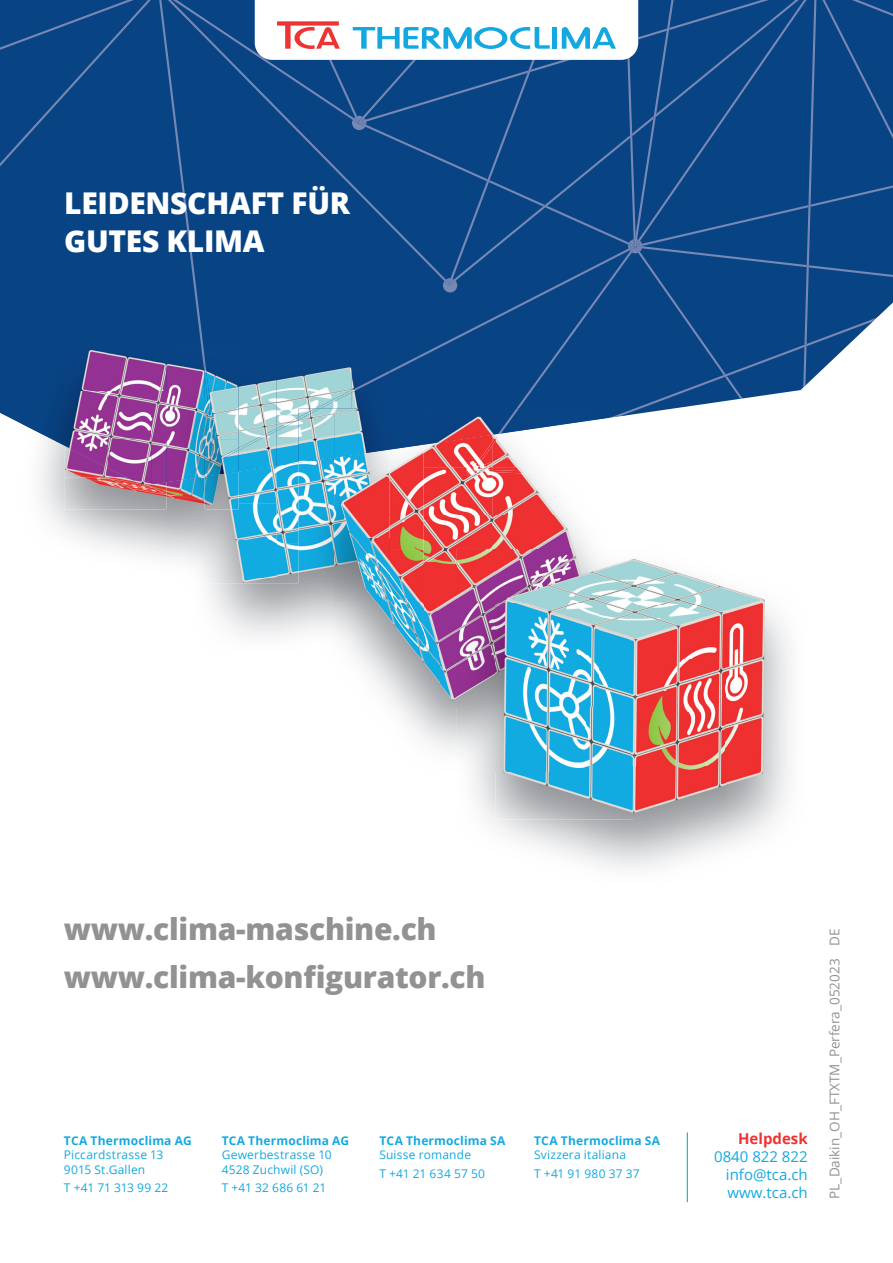
<style>
.page{position:relative;width:893px;height:1263px;background:#fff}
.page>*{position:absolute;margin:0;border:0;box-sizing:border-box;transform-origin:0 0}
.t1{font:800 30px "Open Sans";letter-spacing:-.01em;color:#949193}
.t2{font:800 30px/37.5px "Open Sans";letter-spacing:-.01em;color:#fff}
.t3{font:15px/18px "Open Sans";color:#14a8e0;text-align:justify}
.t4{font:700 15px "Open Sans";color:#ee3432}
.t5{font:13.5px "Open Sans";color:#949193}
.t6{font:12px/14.4px "Open Sans";letter-spacing:.015em;color:#14a8e0}
.t7{font:700 12px "Open Sans";letter-spacing:.015em;color:#14a8e0}
.t8{font:12px "Open Sans";letter-spacing:-.005em;color:#14a8e0}
</style>
<div class="page">
<div style="left:0;top:0;width:159px;height:424px;background:#084484"></div>
<div style="left:0;top:0;width:151px;height:166px;background:#084484"></div>
<img style="left:22px;top:340px;width:137px;height:105px">
<img style="left:64px;top:468px;width:44px;height:9px">
<img style="left:64px;top:477px;width:102px;height:32px">
<img style="left:64px;top:345px;width:95px;height:47px">
<img style="left:64px;top:392px;width:95px;height:47px">
<img style="left:64px;top:439px;width:44px;height:29px">
<img style="left:108px;top:439px;width:51px;height:46px">
<img style="left:166px;top:492px;width:39px;height:86px">
<img style="left:276px;top:492px;width:22px;height:51px">
<img style="left:205px;top:543px;width:93px;height:40px">
<img style="left:238px;top:492px;width:38px;height:11px">
<img style="left:205px;top:503px;width:71px;height:75px">
<img style="left:205px;top:492px;width:33px;height:17px">
<img style="left:298px;top:492px;width:36px;height:141px">
<img style="left:423px;top:492px;width:69px;height:71px">
<img style="left:492px;top:492px;width:97px;height:57px">
<img style="left:423px;top:563px;width:34px;height:48px">
<img style="left:343px;top:611px;width:114px;height:96px">
<img style="left:389px;top:492px;width:34px;height:58px">
<img style="left:334px;top:550px;width:89px;height:105px">
<img style="left:334px;top:492px;width:55px;height:91px">
<img style="left:457px;top:549px;width:94px;height:52px">
<img style="left:551px;top:549px;width:47px;height:3px">
<img style="left:457px;top:601px;width:38px;height:106px">
<img style="left:630px;top:557px;width:96px;height:209px">
<img style="left:726px;top:582px;width:46px;height:237px">
<img style="left:495px;top:766px;width:231px;height:53px">
<img style="left:585px;top:552px;width:45px;height:219px">
<img style="left:495px;top:707px;width:90px;height:64px">
<img style="left:495px;top:552px;width:103px;height:155px">
<hr style="left:687px;top:1132px;width:1px;height:70px;background:#14a8e0">
<svg style="left:159px;top:0;width:734px;height:492px"></svg>
<h1 class="t2" style="left:64px;top:183px;width:287px">LEIDENSCHAFT FÜR<br>GUTES KLIMA</h1>
<h1 class="t1" style="left:64px;top:907px;width:374px">www.clima-maschine.ch</h1>
<h1 class="t1" style="left:64px;top:954px;width:423px">www.clima-konfigurator.ch</h1>
<p class="t7" style="left:64px;top:1132px;width:129px">TCA Thermoclima AG</p>
<p class="t6" style="left:64px;top:1147px;width:101px">Piccardstrasse 13<br>9015 St.Gallen</p>
<p class="t8" style="left:64px;top:1179px;width:106px">T +41 71 313 99 22</p>
<p class="t7" style="left:222px;top:1132px;width:129px">TCA Thermoclima AG</p>
<p class="t6" style="left:222px;top:1147px;width:112px">Gewerbestrasse 10<br>4528 Zuchwil (SO)</p>
<p class="t6" style="left:222px;top:1180px;width:106px">T +41 32 686 61 21</p>
<p class="t7" style="left:379px;top:1132px;width:128px">TCA Thermoclima SA</p>
<p class="t6" style="left:379px;top:1145px;width:107px;line-height:18.6px">Suisse romande<br>T +41 21 634 57 50</p>
<p class="t7" style="left:534px;top:1132px;width:128px">TCA Thermoclima SA</p>
<p class="t6" style="left:534px;top:1145px;width:107px;line-height:18.6px">Svizzera italiana<br>T +41 91 980 37 37</p>
<p class="t4" style="left:738px;top:1128px;width:71px">Helpdesk</p>
<p class="t3" style="left:726px;top:1147px;width:83px;text-indent:-12px">0840 822 822 info@tca.ch www.tca.ch</p>
<p class="t5" style="left:825px;top:946px;width:19px;rotate:-90deg">DE</p>
<p class="t5" style="left:825px;top:1199px;width:241px;rotate:-90deg">PL_Daikin_OH_FTXTM_Perfera_052023</p>
</div>
